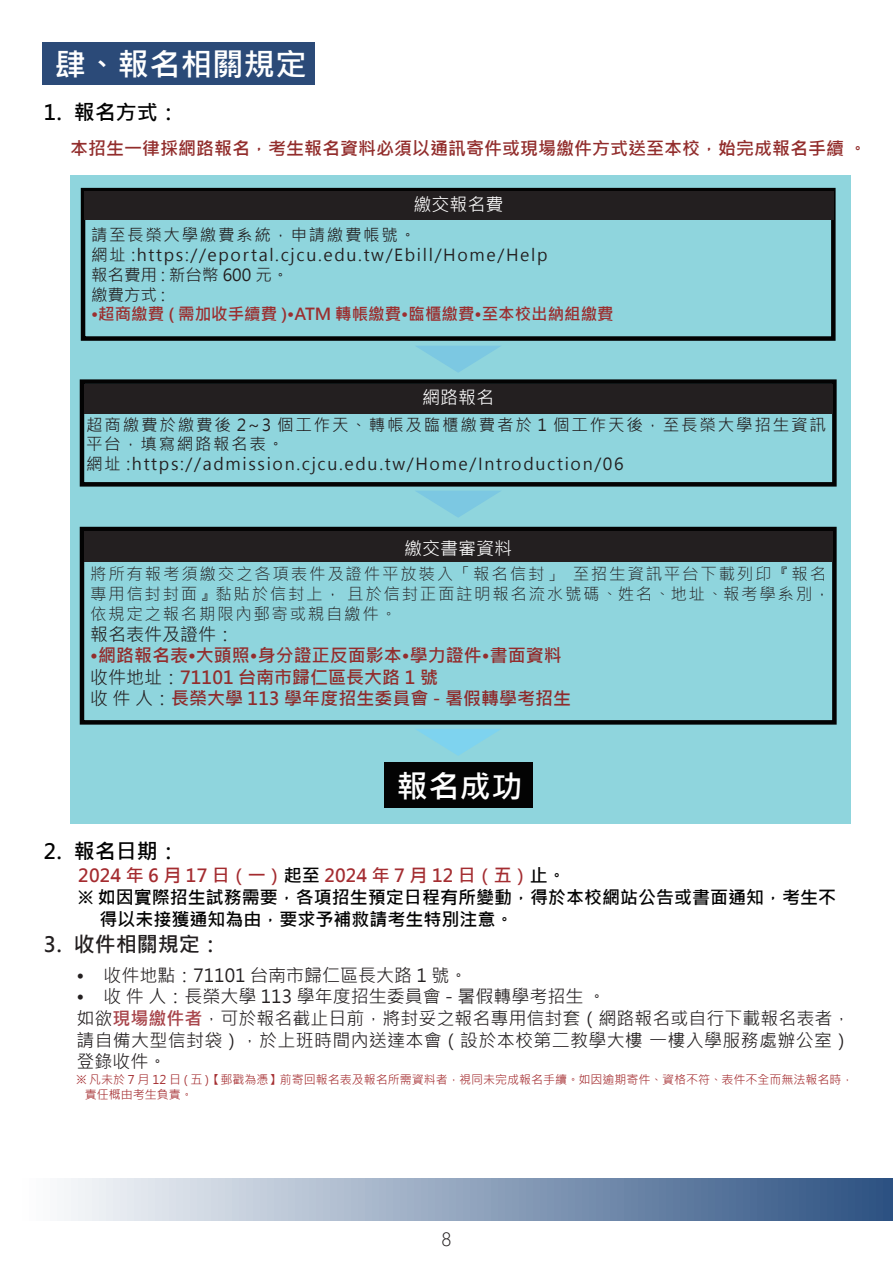
<style>
.page{position:relative;width:893px;height:1263px;background:#fff}
.page>*{position:absolute;margin:0;border:0;box-sizing:border-box;transform-origin:0 0}
.目錄{font:700 31.5px "Microsoft Jheng Hei";color:#fff}
.表格{font:700 31.5px "Microsoft Jheng Hei";color:#fff}
.t1{font:700 21px "Microsoft Jheng Hei";color:#030303}
.t2{font:700 21px "Microsoft Jheng Hei";color:#231f20}
.t3{font:18px/21.6px "Microsoft Jheng Hei";color:#231f20;text-align:justify}
.重點{font:700 18px "Microsoft Jheng Hei";color:#922d2c}
.重點-2{font:700 18px/21.6px "Microsoft Jheng Hei";color:#030303}
.重點-3{font:700 18px "Microsoft Jheng Hei";color:#a42b2f}
.t4{font:700 18px "Microsoft Jheng Hei";color:#932d2d}
.t5{font:700 18px "Microsoft Jheng Hei";color:#8e2b2c}
.t6{font:18px "Microsoft Jheng Hei";color:#fff}
.t7{font:300 18px "Microsoft Jheng Hei";color:#231f20}
.t8{font:16.5px/19.8px "Microsoft Jheng Hei";letter-spacing:.1em;color:#231f20}
.t9{font:300 16.5px/19.8px "Microsoft Jheng Hei";letter-spacing:.1em;color:#231f20}
.重點-4{font:700 16.5px "Microsoft Jheng Hei";color:#9b2e2f}
.t10{font:16.5px "Microsoft Jheng Hei";color:#231f20}
.t11{font:12px/14.4px "Microsoft Jheng Hei";color:#a42d30}
.s1{font-weight:400;color:#231f20}
.s2{color:#030303}
.s3{color:#a42d31}
.s4{font-weight:700;color:#a8454b}
</style>
<div class="page">
<div style="left:0;top:1178px;width:893px;height:42px;background:linear-gradient(to right,#fff,#2b5081)"></div>
<div style="left:43px;top:43px;width:272px;height:42px;background:#2b4a78"></div>
<div style="left:70px;top:176px;width:780px;height:648px;background:#8fd5dd"></div>
<div style="left:81px;top:188px;width:755px;height:153px;border:4px solid #030303"></div>
<div style="left:84px;top:191px;width:749px;height:29px;background:#231f20"></div>
<div style="left:80px;top:379px;width:757px;height:108px;border:4px solid #030303"></div>
<div style="left:84px;top:384px;width:749px;height:30px;background:#231f20"></div>
<div style="left:80px;top:527px;width:757px;height:198px;border:4px solid #030303"></div>
<div style="left:84px;top:531px;width:749px;height:31px;background:#231f20"></div>
<div style="left:384px;top:762px;width:149px;height:46px;background:#030303"></div>
<svg style="left:416px;top:346px;width:84px;height:27px"></svg>
<svg style="left:416px;top:491px;width:84px;height:26px"></svg>
<svg style="left:416px;top:729px;width:85px;height:27px"></svg>
<p class="目錄" style="left:55px;top:45px;width:253px">肆、報名相關規定</p>
<p class="t1" style="left:44px;top:99px;width:136px">1. 報名方式：</p>
<p class="重點" style="left:70px;top:137px;width:798px">本招生一律採網路報名，考生報名資料必須以通訊寄件或現場繳件方式送至本校，始完成報名手續 。</p>
<p class="t6" style="left:413px;top:194px;width:91px">繳交報名費</p>
<p class="t8" style="left:91px;top:225px;width:327px">請至長榮大學繳費系統，申請繳費帳號。</p>
<p class="t8" style="left:91px;top:245px;width:458px">網址 :https://eportal.cjcu.edu.tw/Ebill/Home/Help</p>
<p class="t10" style="left:91px;top:264px;width:199px">報名費用 : 新台幣 600 元。</p>
<p class="t8" style="left:91px;top:285px;width:75px">繳費方式 :</p>
<p class="重點-4" style="left:91px;top:304px;width:524px">•超商繳費 ( 需加收手續費 )•ATM 轉帳繳費•臨櫃繳費•至本校出納組繳費</p>
<p class="t6" style="left:422px;top:386px;width:73px">網路報名</p>
<p class="t8" style="left:86px;top:415px;width:741px">超商繳費於繳費後 2~3 個工作天、轉帳及臨櫃繳費者於 1 個工作天後，至長榮大學招生資訊平台，填寫網路報名表。</p>
<p class="t8" style="left:86px;top:454px;width:539px">網址 :https://admission.cjcu.edu.tw/Home/Introduction/06</p>
<p class="t6" style="left:404px;top:537px;width:109px">繳交書審資料</p>
<p class="t9" style="left:90px;top:564px;width:742px">將所有報考須繳交之各項表件及證件平放裝入「報名信封」 至招生資訊平台下載列印『報名專用信封封面』黏貼於信封上， 且於信封正面註明報名流水號碼、姓名、地址、報考學系別，依規定之報名期限內郵寄或親自繳件。</p>
<p class="t3" style="left:90px;top:623px;width:145px">報名表件及證件：</p>
<p class="t4" style="left:90px;top:644px;width:473px">•網路報名表•大頭照•身分證正反面影本•學力證件•書面資料</p>
<p class="重點" style="left:90px;top:666px;width:349px"><span class="s1">收件地址：</span>71101 台南市歸仁區長大路 1 號</p>
<p class="t5" style="left:90px;top:688px;width:482px"><span class="s1">收 件 人：</span>長榮大學 113 學年度招生委員會 - 暑假轉學考招生</p>
<p class="t1" style="left:44px;top:838px;width:136px">2. 報名日期：</p>
<p class="表格" style="left:396px;top:766px;width:127px">報名成功</p>
<p class="重點-3" style="left:78px;top:864px;width:489px">2024 年 6 月 17 日（一）<span class="s2">起至</span> <span class="s3">2024 年 7 月 12 日（五）</span><span class="s2">止。</span></p>
<p class="重點-2" style="left:100px;top:886px;width:738px;text-indent:-21px">※ 如因實際招生試務需要，各項招生預定日程有所變動，得於本校網站公告或書面通知，考生不得以未接獲通知為由，要求予補救請考生特別注意。</p>
<p class="t2" style="left:44px;top:931px;width:178px">3. 收件相關規定：</p>
<p class="t3" style="left:76px;top:964px;width:393px">• 收件地點：71101 台南市歸仁區長大路 1 號。</p>
<p class="t3" style="left:76px;top:986px;width:531px">• 收 件 人：長榮大學 113 學年度招生委員會 - 暑假轉學考招生 。</p>
<p class="t3" style="left:76px;top:1007px;width:776px">如欲<span class="s4">現場繳件者</span>，可於報名截止日前，將封妥之報名專用信封套（網路報名或自行下載報名表者，請自備大型信封袋），於上班時間內送達本會（設於本校第二教學大樓 一樓入學服務處辦公室）登錄收件。</p>
<p class="t11" style="left:85px;top:1073px;width:770px;text-indent:-9px">※ 凡未於 7 月 12 日 ( 五 )【郵戳為憑】前寄回報名表及報名所需資料者，視同未完成報名手續。如因逾期寄件、資格不符、表件不全而無法報名時，責任概由考生負責。</p>
<p class="t7" style="left:441px;top:1227px;width:12px">8</p>
</div>
